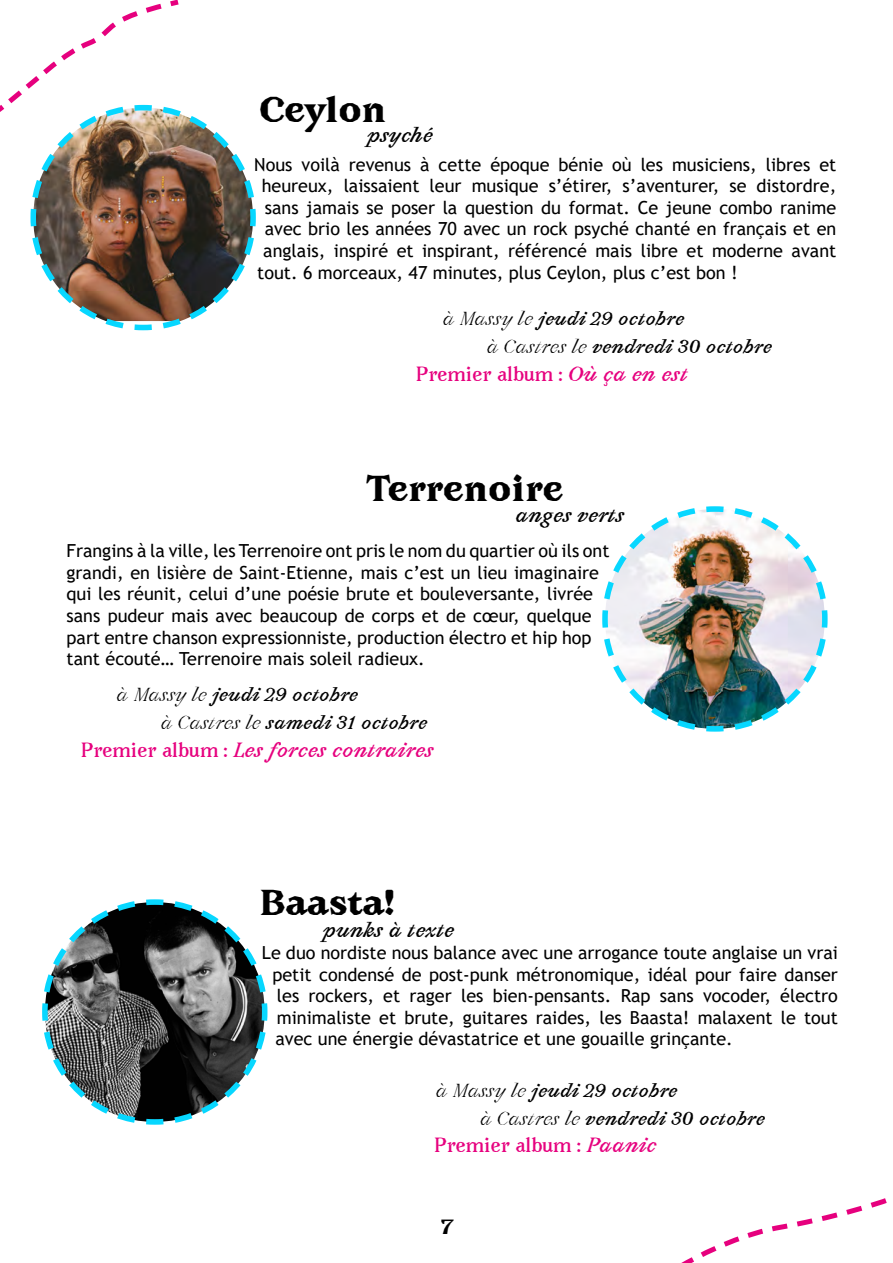
<style>
.page{position:relative;width:893px;height:1263px;background:#fff}
.page>*{position:absolute;margin:0;border:0;box-sizing:border-box;transform-origin:0 0}
.t1{font:900 31.5px "Avara";color:#000}
.t2{font:18px/21.6px "Trebuchet MS";color:#000;text-align:justify}
.t3{font:700 18px "Avara";color:#e6007e}
.t4{font:italic 700 18px "Avara";color:#e6007e}
.t5{font:italic 700 18px "Avara";color:#000}
.t6{font:900 18px "Avara";color:#000}
.t7{font:italic 700 16.5px/27.6px "Avara";color:#000}
.s1{font-weight:300}
.s2{font-style:italic}
.s3{font-style:normal}
</style>
<div class="page">
<svg style="left:42px;top:899px;width:226px;height:226px"></svg>
<svg style="left:30px;top:220px;width:226px;height:111px"></svg>
<img style="left:602px;top:506px;width:226px;height:226px">
<svg style="left:0;top:0;width:256px;height:220px"></svg>
<svg style="left:681px;top:1198px;width:206px;height:65px"></svg>
<h1 class="t1" style="left:259px;top:87px;width:129px">Ceylon</h1>
<p class="t5" style="left:367px;top:123px;width:67px">psyché</p>
<p class="t2" style="left:254px;top:153px;width:583px">Nous voilà revenus à cette époque bénie où les musiciens, libres et</p>
<p class="t2" style="left:262px;top:175px;width:576px">heureux, laissaient leur musique s’étirer, s’aventurer, se distordre,</p>
<p class="t2" style="left:265px;top:196px;width:573px">sans jamais se poser la question du format. Ce jeune combo ranime</p>
<p class="t2" style="left:265px;top:218px;width:573px">avec brio les années 70 avec un rock psyché chanté en français et en</p>
<p class="t2" style="left:263px;top:240px;width:574px">anglais, inspiré et inspirant, référencé mais libre et moderne avant</p>
<p class="t2" style="left:257px;top:261px;width:482px">tout. 6 morceaux, 47 minutes, plus Ceylon, plus c’est bon !</p>
<p class="t7" style="left:487px;top:305px;width:287px;text-indent:-44px"><span class="s1">à Massy le</span> jeudi 29 octobre<br><span class="s1">à Castres le</span> vendredi 30 octobre</p>
<p class="t3" style="left:416px;top:361px;width:274px">Premier album : <span class="s2">Où ça en est</span></p>
<h1 class="t1" style="left:366px;top:465px;width:198px">Terrenoire</h1>
<p class="t5" style="left:516px;top:503px;width:110px">anges verts</p>
<p class="t2" style="left:67px;top:540px;width:544px;text-align:left">Frangins à la ville, les Terrenoire ont pris le nom du quartier où ils ont grandi, en lisière de Saint-Etienne, mais c’est un lieu imaginaire qui les réunit, celui d’une poésie brute et bouleversante, livrée sans pudeur mais avec beaucoup de corps et de cœur, quelque part entre chanson expressionniste, production électro et hip hop tant écouté… Terrenoire mais soleil radieux.</p>
<p class="t7" style="left:161px;top:681px;width:268px;text-indent:-44px"><span class="s1">à Massy le</span> jeudi 29 octobre<br><span class="s1">à Castres le</span> samedi 31 octobre</p>
<p class="t4" style="left:81px;top:738px;width:354px"><span class="s3">Premier album :</span> Les forces contraires</p>
<h1 class="t1" style="left:261px;top:879px;width:135px">Baasta!</h1>
<p class="t5" style="left:323px;top:918px;width:133px">punks à texte</p>
<p class="t2" style="left:272px;top:942px;width:567px;text-indent:-10px">Le duo nordiste nous balance avec une arrogance toute anglaise un vrai petit condensé de post-punk métronomique, idéal pour faire danser les rockers, et rager les bien-pensants. Rap sans vocoder, électro minimaliste et brute, guitares raides, les Baasta! malaxent le tout avec une énergie dévastatrice et une gouaille grinçante.</p>
<p class="t7" style="left:480px;top:1077px;width:287px;text-indent:-44px"><span class="s1">à Massy le</span> jeudi 29 octobre<br><span class="s1">à Castres le</span> vendredi 30 octobre</p>
<p class="t3" style="left:434px;top:1132px;width:224px">Premier album : <span class="s2">Paanic</span></p>
<p class="t6" style="left:441px;top:1214px;width:13px">7</p>
</div>
